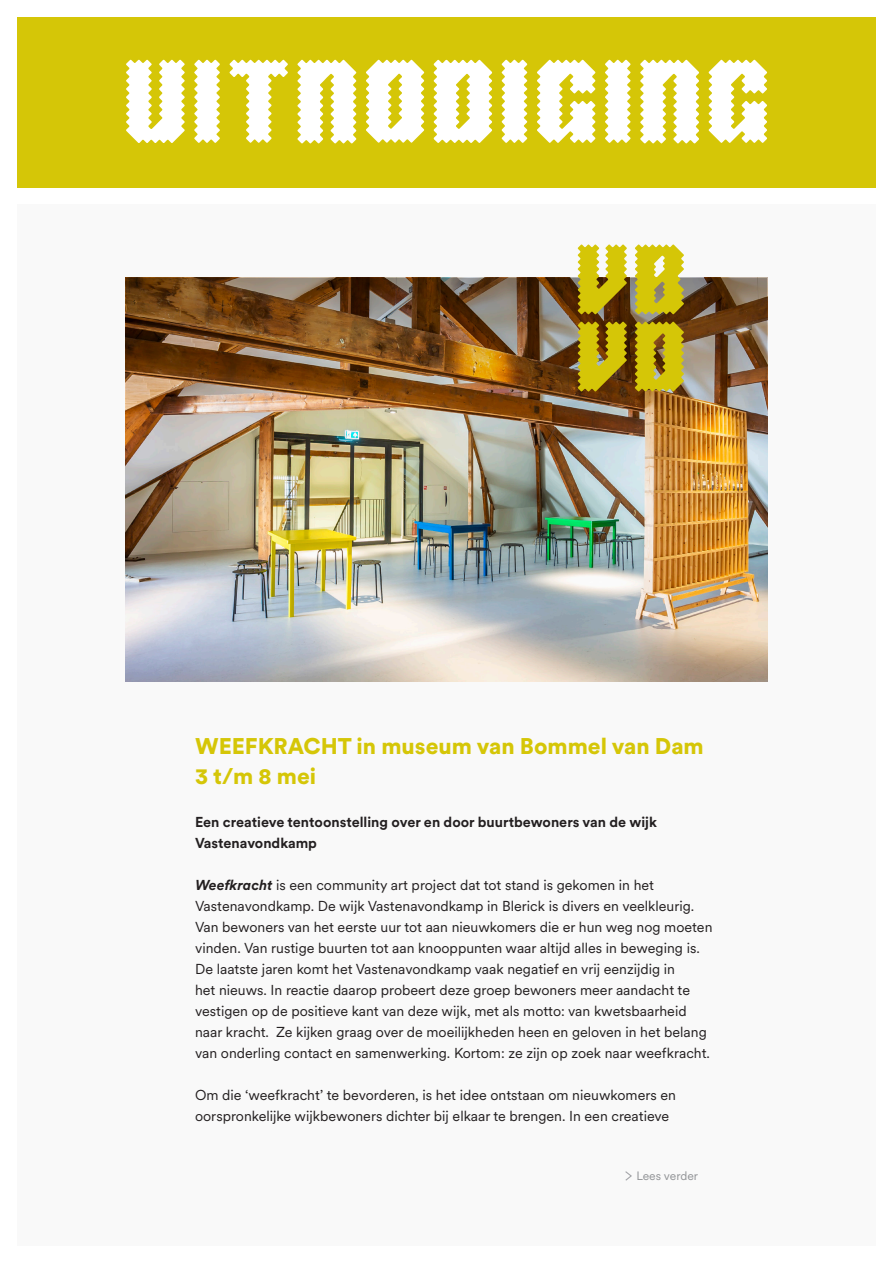
<style>
.page{position:relative;width:893px;height:1263px;background:#fff}
.page>*{position:absolute;margin:0;border:0;box-sizing:border-box;transform-origin:0 0}
.t1{font:97.5px "van Bommelvan Dam";color:#fff}
.t2{font:900 22.5px "Circular XX";color:#d5c607}
.t3{font:14.25px/21px "Circular XX";color:#231f20}
.t4{font:700 14.25px/21px "Circular XX";color:#231f20}
.t5{font:12px "Circular XX";color:#939598}
.s1{font-weight:700;font-style:italic}
</style>
<div class="page">
<div style="left:17px;top:17px;width:859px;height:170px;background:#d5c607"></div>
<div style="left:17px;top:204px;width:859px;height:1042px;background:#f9f9f9"></div>
<img style="left:125px;top:277px;width:642px;height:404px">
<svg style="left:625px;top:1171px;width:7px;height:10px"></svg>
<img style="left:126px;top:278px;width:641px;height:138px">
<svg style="left:578px;top:244px;width:49px;height:70px"></svg>
<svg style="left:578px;top:322px;width:49px;height:70px"></svg>
<svg style="left:635px;top:322px;width:49px;height:69px"></svg>
<svg style="left:635px;top:244px;width:49px;height:70px"></svg>
<p class="t1" style="left:121px;top:37px;width:652px">UITNODIGING</p>
<p class="t2" style="left:195px;top:730px;width:510px">WEEFKRACHT in museum van Bommel van Dam</p>
<p class="t2" style="left:195px;top:760px;width:123px">3 t/m 8 mei</p>
<p class="t4" style="left:195px;top:811px;width:463px">Een creatieve tentoonstelling over en door buurtbewoners van de wijk<br>Vastenavondkamp</p>
<p class="t3" style="left:195px;top:874px;width:519px"><span class="s1">Weefkracht</span> is een community art project dat tot stand is gekomen in het Vastenavondkamp. De wijk Vastenavondkamp in Blerick is divers en veelkleurig.<br>Van bewoners van het eerste uur tot aan nieuwkomers die er hun weg nog moeten vinden. Van rustige buurten tot aan knooppunten waar altijd alles in beweging is.<br>De laatste jaren komt het Vastenavondkamp vaak negatief en vrij eenzijdig in<br>het nieuws. In reactie daarop probeert deze groep bewoners meer aandacht te vestigen op de positieve kant van deze wijk, met als motto: van kwetsbaarheid naar kracht. Ze kijken graag over de moeilijkheden heen en geloven in het belang van onderling contact en samenwerking. Kortom: ze zijn op zoek naar weefkracht.</p>
<p class="t3" style="left:195px;top:1084px;width:482px">Om die ‘weefkracht’ te bevorderen, is het idee ontstaan om nieuwkomers en oorspronkelijke wijkbewoners dichter bij elkaar te brengen. In een creatieve</p>
<p class="t5" style="left:636px;top:1168px;width:63px">Lees verder</p>
</div>
